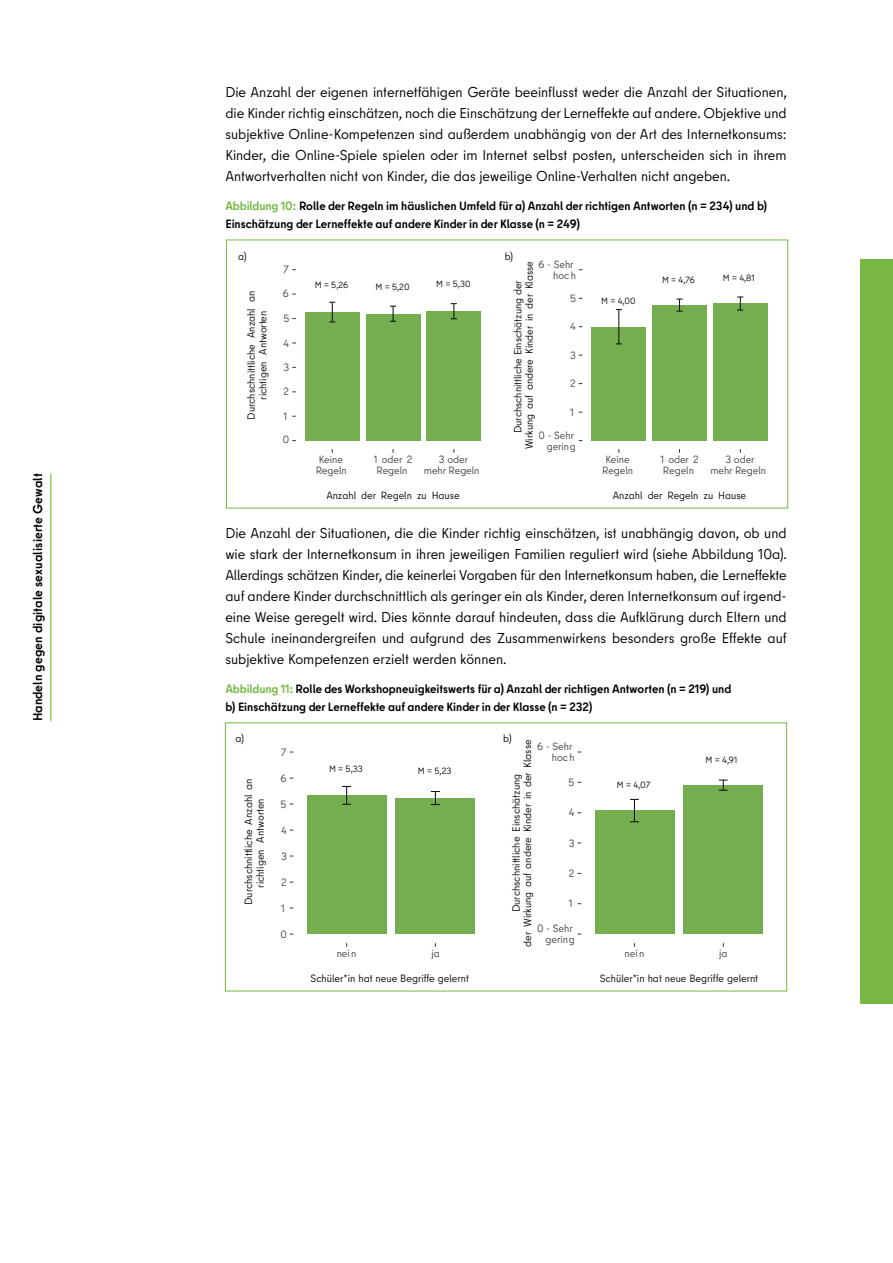
<style>
.page{position:relative;width:893px;height:1263px;background:#fff}
.page>*{position:absolute;margin:0;border:0;box-sizing:border-box;transform-origin:0 0}
.t1{font:14.25px/21px "Berlin Type";color:#000;text-align:justify}
.t2{font:700 12.75px "Berlin Type";letter-spacing:.01em;color:#000}
.t3{font:700 12px/18px "Berlin Type";color:#000}
.t4{font:10.5px/11.6px "Berlin Type";color:#090a0b;text-align:center}
.t5{font:10.5px/11.2px "Berlin Type";color:#454545;text-align:center}
.t6{font:9px "Berlin Type";color:#090a0b}
.s1{color:#76b843}
</style>
<div class="page">
<div style="left:860px;top:259px;width:33px;height:744px;background:#76b843"></div>
<div style="left:305px;top:312px;width:55px;height:129px;background:#75ae50"></div>
<div style="left:366px;top:314px;width:54px;height:127px;background:#75ae50"></div>
<div style="left:426px;top:311px;width:55px;height:130px;background:#75ae50"></div>
<svg style="left:329px;top:302px;width:6px;height:21px"></svg>
<svg style="left:390px;top:306px;width:6px;height:16px"></svg>
<svg style="left:451px;top:303px;width:6px;height:16px"></svg>
<div style="left:591px;top:327px;width:55px;height:114px;background:#75ae50"></div>
<div style="left:652px;top:305px;width:55px;height:136px;background:#75ae50"></div>
<div style="left:713px;top:303px;width:55px;height:138px;background:#75ae50"></div>
<hr style="left:619px;top:310px;width:1px;height:34px;background:#090a0b">
<svg style="left:676px;top:299px;width:7px;height:13px"></svg>
<svg style="left:737px;top:297px;width:6px;height:14px"></svg>
<div style="left:226px;top:240px;width:562px;height:268px;border:1px solid #76b843"></div>
<div style="left:307px;top:795px;width:80px;height:139px;background:#75ae50"></div>
<div style="left:395px;top:798px;width:80px;height:136px;background:#75ae50"></div>
<svg style="left:342px;top:786px;width:9px;height:19px"></svg>
<svg style="left:431px;top:791px;width:9px;height:14px"></svg>
<div style="left:595px;top:811px;width:79px;height:123px;background:#75ae50"></div>
<div style="left:683px;top:785px;width:80px;height:149px;background:#75ae50"></div>
<svg style="left:630px;top:799px;width:9px;height:23px"></svg>
<svg style="left:719px;top:780px;width:9px;height:11px"></svg>
<div style="left:225px;top:723px;width:562px;height:268px;border:1px solid #76b843"></div>
<hr style="left:50px;top:473px;width:1px;height:248px;background:#76b843">
<p class="t2" style="left:30px;top:721px;width:249px;rotate:-90deg">Handeln gegen digitale sexualisierte Gewalt</p>
<p class="t1" style="left:225px;top:82px;width:563px">Die Anzahl der eigenen internetfähigen Geräte beeinflusst weder die Anzahl der Situationen, die Kinder richtig einschätzen, noch die Einschätzung der Lerneffekte auf andere. Objektive und subjektive Online-Kompetenzen sind außerdem unabhängig von der Art des Internetkonsums:<br>Kinder, die Online-Spiele spielen oder im Internet selbst posten, unterscheiden sich in ihrem Antwortverhalten nicht von Kinder, die das jeweilige Online-Verhalten nicht angeben.</p>
<p class="t3" style="left:225px;top:197px;width:543px"><span class="s1">Abb ildung 10:</span> Rolle der Regeln im häuslichen Umfeld für a) Anzahl der richtigen Antworten (n = 234) und b)<br>Einschätzung der Lerneffekte auf andere Kinder in der Klasse (n = 249)</p>
<p class="t4" style="left:238px;top:251px;width:10px">a)</p>
<p class="t4" style="left:245px;top:420px;width:130px;rotate:-90deg">Durchschnittliche Anzahl an richtigen Antworten</p>
<p class="t5" style="left:284px;top:264px;width:7px">7</p>
<p class="t5" style="left:283px;top:287px;width:7px">6</p>
<p class="t5" style="left:284px;top:313px;width:7px">5</p>
<p class="t5" style="left:284px;top:337px;width:7px">4</p>
<p class="t5" style="left:284px;top:362px;width:7px">3</p>
<p class="t5" style="left:284px;top:386px;width:7px">2</p>
<p class="t5" style="left:284px;top:411px;width:5px">1</p>
<p class="t5" style="left:283px;top:434px;width:8px">0</p>
<p class="t6" style="left:315px;top:280px;width:35px">M = 5,26</p>
<p class="t6" style="left:376px;top:281px;width:36px">M = 5,20</p>
<p class="t6" style="left:436px;top:279px;width:36px">M = 5,30</p>
<p class="t5" style="left:316px;top:454px;width:32px">Keine<br>Regeln</p>
<p class="t5" style="left:374px;top:454px;width:40px;text-align:left">1 oder 2<br>Regeln</p>
<p class="t5" style="left:424px;top:454px;width:57px">3 oder<br>mehr Regeln</p>
<p class="t4" style="left:326px;top:490px;width:135px">Anzahl der Regeln zu Hause</p>
<p class="t4" style="left:505px;top:251px;width:10px">b)</p>
<p class="t5" style="left:539px;top:259px;width:39px;text-align:right">6 - Sehr hoch</p>
<p class="t4" style="left:512px;top:449px;width:190px;rotate:-90deg">Durchschnittliche Einschätzung der<br>Wirkung auf andere Kinder in der Klasse</p>
<p class="t5" style="left:570px;top:292px;width:7px">5</p>
<p class="t5" style="left:570px;top:321px;width:7px">4</p>
<p class="t5" style="left:570px;top:350px;width:7px">3</p>
<p class="t5" style="left:570px;top:378px;width:7px">2</p>
<p class="t5" style="left:570px;top:407px;width:5px">1</p>
<p class="t5" style="left:539px;top:429px;width:39px;text-align:right">0 - Sehr gering</p>
<p class="t6" style="left:601px;top:296px;width:36px">M = 4,00</p>
<p class="t6" style="left:662px;top:274px;width:34px">M = 4,76</p>
<p class="t6" style="left:723px;top:272px;width:33px">M = 4,81</p>
<p class="t5" style="left:602px;top:454px;width:32px">Keine<br>Regeln</p>
<p class="t5" style="left:660px;top:454px;width:40px;text-align:left">1 oder 2<br>Regeln</p>
<p class="t5" style="left:710px;top:454px;width:57px">3 oder<br>mehr Regeln</p>
<p class="t4" style="left:613px;top:490px;width:135px">Anzahl der Regeln zu Hause</p>
<p class="t1" style="left:225px;top:523px;width:563px">Die Anzahl der Situationen, die die Kinder richtig einschätzen, ist unabhängig davon, ob und wie stark der Internetkonsum in ihren jeweiligen Familien reguliert wird (siehe Abbildung 10a).<br>Allerdings schätzen Kinder, die keinerlei Vorgaben für den Internetkonsum haben, die Lerneffekte auf andere Kinder durchschnittlich als geringer ein als Kinder, deren Internetkonsum auf irgend&shy;eine Weise geregelt wird. Dies könnte darauf hindeuten, dass die Aufklärung durch Eltern und Schule ineinandergreifen und aufgrund des Zusammenwirkens besonders große Effekte auf subjektive Kompetenzen erzielt werden können.</p>
<p class="t3" style="left:225px;top:680px;width:508px"><span class="s1">Abbildung 11:</span> Rolle des Workshopneuigkeitswerts für a) Anzahl der richtigen Antworten (n = 219) und b) Einschätzung der Lerneffekte auf andere Kinder in der Klasse (n = 232)</p>
<p class="t4" style="left:236px;top:732px;width:10px">a)</p>
<p class="t4" style="left:243px;top:905px;width:128px;rotate:-90deg">Durchschnittliche Anzahl an richtigen Antworten</p>
<p class="t5" style="left:281px;top:746px;width:7px">7</p>
<p class="t5" style="left:281px;top:772px;width:7px">6</p>
<p class="t5" style="left:281px;top:798px;width:7px">5</p>
<p class="t5" style="left:281px;top:824px;width:7px">4</p>
<p class="t5" style="left:281px;top:850px;width:7px">3</p>
<p class="t5" style="left:281px;top:876px;width:7px">2</p>
<p class="t5" style="left:281px;top:902px;width:5px">1</p>
<p class="t5" style="left:281px;top:928px;width:8px">0</p>
<p class="t6" style="left:329px;top:763px;width:35px">M = 5,33</p>
<p class="t6" style="left:418px;top:765px;width:35px">M = 5,23</p>
<p class="t5" style="left:337px;top:948px;width:21px">nei n</p>
<p class="t5" style="left:431px;top:948px;width:10px">ja</p>
<p class="t4" style="left:311px;top:972px;width:160px">Schüler*in hat neue Begriffe gelernt</p>
<p class="t4" style="left:503px;top:732px;width:10px">b)</p>
<p class="t4" style="left:510px;top:947px;width:209px;rotate:-90deg">Durchschnittliche Einschätzung<br>der Wirkung auf andere Kinder in der Klasse</p>
<p class="t5" style="left:537px;top:741px;width:39px;text-align:right">6 - Sehr hoch</p>
<p class="t5" style="left:568px;top:777px;width:7px">5</p>
<p class="t5" style="left:569px;top:807px;width:7px">4</p>
<p class="t5" style="left:569px;top:837px;width:7px">3</p>
<p class="t5" style="left:569px;top:868px;width:7px">2</p>
<p class="t5" style="left:569px;top:898px;width:5px">1</p>
<p class="t5" style="left:537px;top:923px;width:39px;text-align:right">0 - Sehr gering</p>
<p class="t6" style="left:617px;top:779px;width:35px">M = 4,07</p>
<p class="t6" style="left:706px;top:754px;width:33px">M = 4,91</p>
<p class="t5" style="left:624px;top:948px;width:21px">nei n</p>
<p class="t5" style="left:719px;top:948px;width:10px">ja</p>
<p class="t4" style="left:600px;top:972px;width:160px">Schüler*in hat neue Begriffe gelernt</p>
</div>
